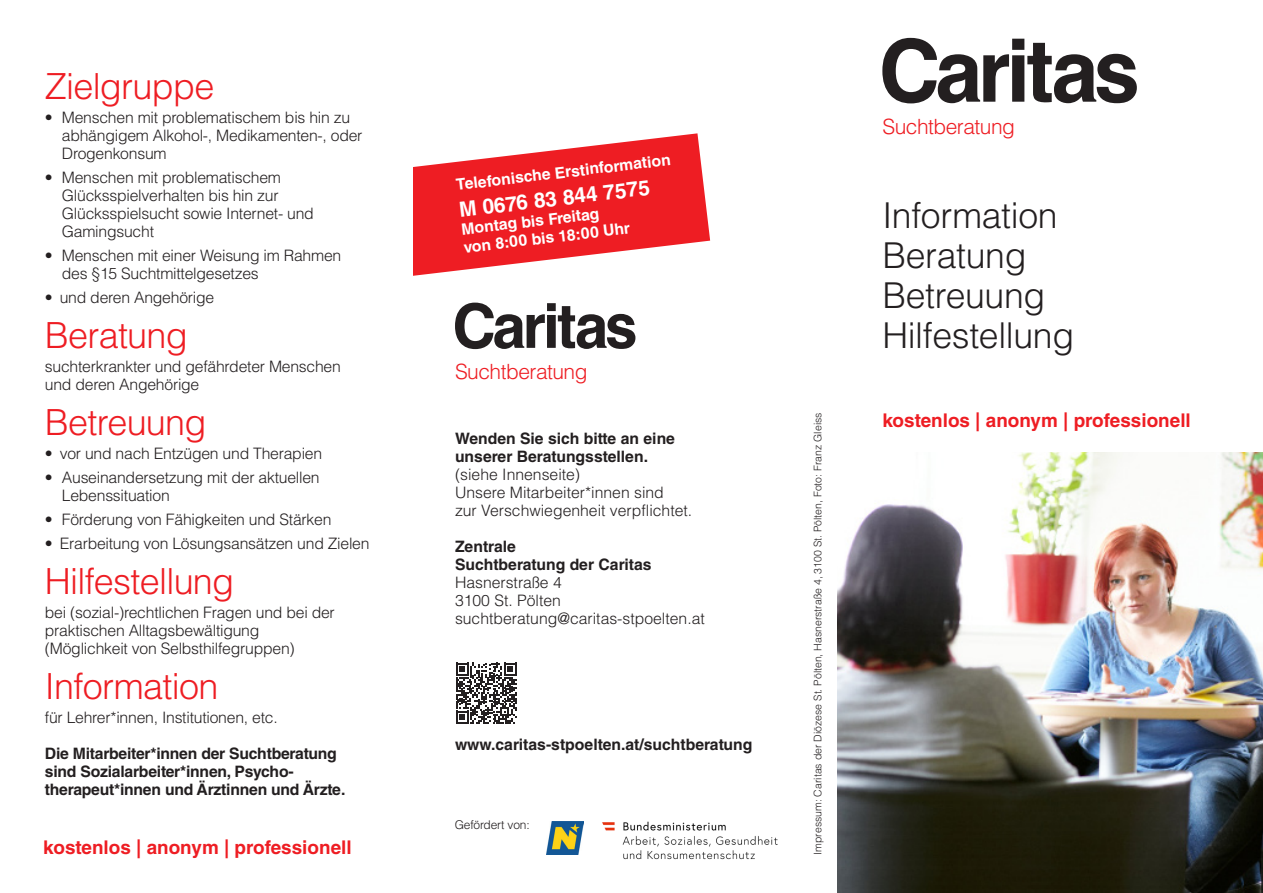
<style>
.page{position:relative;width:1263px;height:893px;background:#fff}
.page>*{position:absolute;margin:0;border:0;box-sizing:border-box;transform-origin:0 0}
.t1{font:300 36px "Helvetica LT Std";letter-spacing:-.02em;color:#ee1d23}
.t2{font:300 35.7px/39.9px "Helvetica LT Std";letter-spacing:-.01em;color:#231f20}
.t3{font:300 21px "Helvetica LT Std";letter-spacing:-.025em;color:#ee1d23}
.t4{font:700 21px "Helvetica LT Std";color:#fff}
.t5{font:700 18.9px "Helvetica LT Std";color:#ee1d23}
.t6{font:300 15.75px/18px "Helvetica LT Std";letter-spacing:-.015em;color:#231f20}
.t7{font:700 15.75px/18px "Helvetica LT Std";letter-spacing:-.015em;color:#231f20}
.t8{font:700 15.75px/18px "Helvetica LT Std";color:#fff}
.t9{font:300 12px "Helvetica LT Std";letter-spacing:-.015em;color:#231f20}
.t10{font:300 10.5px "Helvetica LT Std";color:#231f20}
</style>
<div class="page">
<svg style="left:882px;top:38px;width:255px;height:65px"></svg>
<img style="left:838px;top:452px;width:425px;height:441px">
<svg style="left:455px;top:303px;width:180px;height:46px"></svg>
<img style="left:547px;top:822px;width:36px;height:32px">
<img style="left:602px;top:821px;width:176px;height:39px">
<svg style="left:413px;top:133px;width:297px;height:143px;fill:#ee1d23"></svg>
<svg style="left:456px;top:663px;width:61px;height:61px"></svg>
<h1 class="t1" style="left:45px;top:64px;width:171px">Zielgruppe</h1>
<p class="t6" style="left:62px;top:108px;width:302px;text-indent:-17px">• Menschen mit problematischem bis hin zu abhängigem Alkohol-, Medikamenten-, oder<br>Drogenkonsum</p>
<p class="t6" style="left:62px;top:168px;width:253px;text-indent:-17px">• Menschen mit problematischem<br>Glücksspielverhalten bis hin zur<br>Glücksspielsucht sowie Internet- und<br>Gamingsucht</p>
<p class="t6" style="left:62px;top:246px;width:281px;text-indent:-17px">• Menschen mit einer Weisung im Rahmen des §15 Suchtmittelgesetzes</p>
<p class="t6" style="left:45px;top:288px;width:171px">• und deren Angehörige</p>
<h1 class="t1" style="left:45px;top:313px;width:145px">Beratung</h1>
<p class="t6" style="left:45px;top:357px;width:298px">suchterkrankter und gefährdeter Menschen und deren Angehörige</p>
<h1 class="t1" style="left:45px;top:400px;width:163px">Betreuung</h1>
<p class="t6" style="left:45px;top:444px;width:279px">• vor und nach Entzügen und Therapien</p>
<p class="t6" style="left:62px;top:468px;width:259px;text-indent:-17px">• Auseinandersetzung mit der aktuellen<br>Lebenssituation</p>
<p class="t6" style="left:45px;top:510px;width:288px">• Förderung von Fähigkeiten und Stärken</p>
<p class="t6" style="left:45px;top:534px;width:326px">• Erarbeitung von Lösungsansätzen und Zielen</p>
<h1 class="t1" style="left:45px;top:559px;width:191px">Hilfestellung</h1>
<p class="t6" style="left:45px;top:603px;width:292px">bei (sozial-)rechtlichen Fragen und bei der praktischen Alltagsbewältigung (Möglichkeit von Selbsthilfegruppen)</p>
<h1 class="t1" style="left:45px;top:664px;width:175px">Information</h1>
<p class="t6" style="left:45px;top:708px;width:234px">für Lehrer*innen, Institutionen, etc.</p>
<p class="t7" style="left:45px;top:744px;width:302px">Die Mitarbeiter*innen der Suchtberatung sind Sozialarbeiter*innen, Psycho&shy;therapeut*innen und Ärztinnen und Ärzte.</p>
<p class="t5" style="left:43px;top:835px;width:310px">kostenlos | anonym | professionell</p>
<p class="t8" style="left:455px;top:176px;width:217px;rotate:-7deg">Telefonische Erstinformation</p>
<h3 class="t4" style="left:458px;top:197px;width:193px;rotate:-7deg">M 0676 83 844 7575</h3>
<p class="t8" style="left:460px;top:221px;width:169px;rotate:-7deg">Montag bis Freitag von 8:00 bis 18:00 Uhr</p>
<h3 class="t3" style="left:455px;top:359px;width:134px">Suchtberatung</h3>
<p class="t7" style="left:455px;top:429px;width:222px">Wenden Sie sich bitte an eine unserer Beratungsstellen.</p>
<p class="t6" style="left:455px;top:465px;width:239px">(siehe Innenseite)<br>Unsere Mitarbeiter*innen sind<br>zur Verschwiegenheit verpflichtet.</p>
<p class="t7" style="left:455px;top:537px;width:198px">Zentrale<br>Suchtberatung der Caritas</p>
<p class="t6" style="left:455px;top:573px;width:251px">Hasnerstraße 4<br>3100 St. Pölten suchtberatung@caritas-stpoelten.at</p>
<p class="t7" style="left:455px;top:735px;width:299px">www.caritas-stpoelten.at/suchtberatung</p>
<p class="t9" style="left:455px;top:817px;width:77px">Gefördert von:</p>
<h3 class="t3" style="left:882px;top:113px;width:134px">Suchtberatung</h3>
<h2 class="t2" style="left:882px;top:195px;width:193px">Information<br>Beratung<br>Betreuung<br>Hilfestellung</h2>
<p class="t10" style="left:811px;top:855px;width:444px;rotate:-90deg">Impressum: Caritas der Diözese St. Pölten, Hasnerstraße 4, 3100 St. Pölten, Foto: Franz Gleiss</p>
<p class="t5" style="left:882px;top:409px;width:310px">kostenlos | anonym | professionell</p>
</div>
